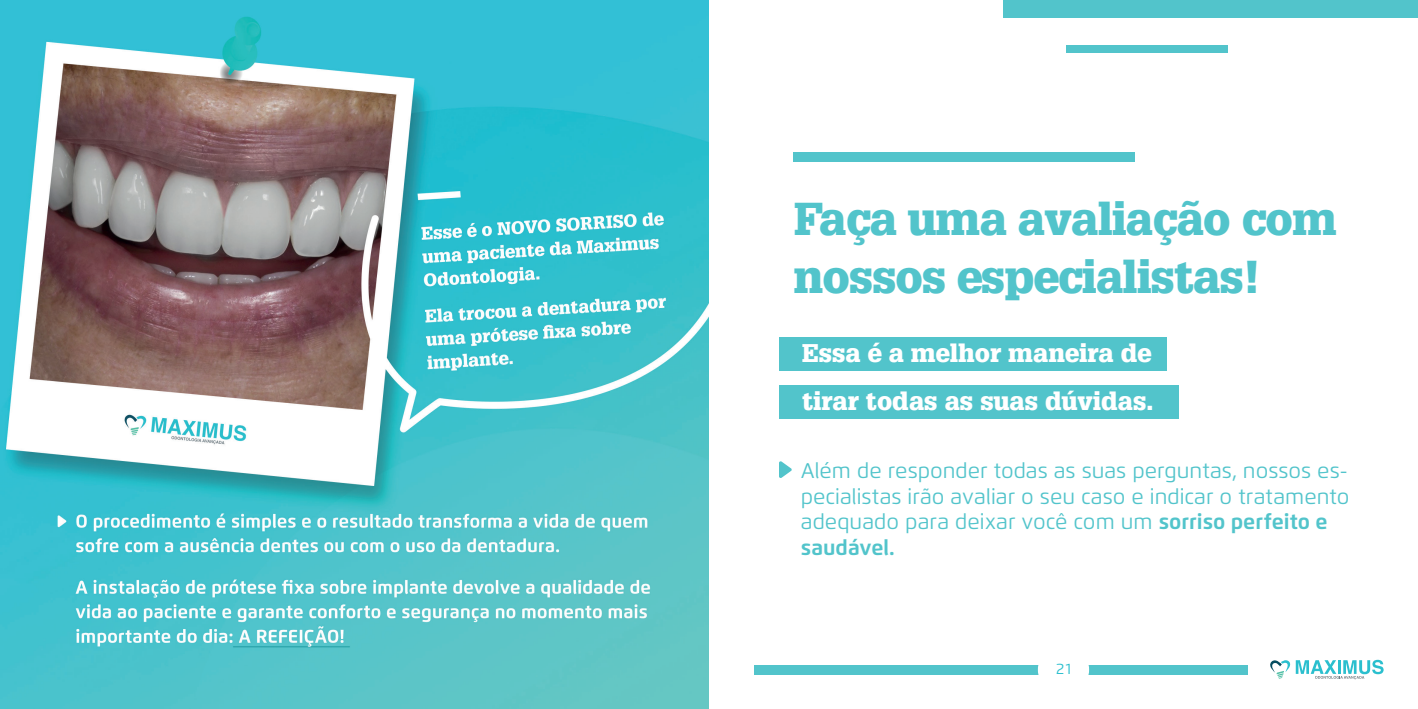
<style>
.page{position:relative;width:1418px;height:709px;background:#fff}
.page>*{position:absolute;margin:0;border:0;box-sizing:border-box;transform-origin:0 0}
.t1{font:900 45px/57.5px "Glypha LT Std";letter-spacing:-.02em;color:#52c4cb}
.t2{font:900 25px/48px "Glypha LT Std";color:#fff}
.t3{font:21.25px/25.5px "Flexo";color:#52c4cb}
.t4{font:15px "Flexo";color:#2bbfce}
.s1{font-weight:700}
</style>
<div class="page">
<svg style="left:1270px;top:659px;width:113px;height:20px"></svg>
<div style="left:754px;top:665px;width:493px;height:9px;background:#52c4cb"></div>
<div style="left:1037px;top:644px;width:52px;height:51px;background:#fff;border-radius:50%"></div>
<div style="left:793px;top:152px;width:341px;height:10px;background:#52c4cb"></div>
<div style="left:779px;top:337px;width:387px;height:34px;background:#52c4cb"></div>
<div style="left:779px;top:385px;width:399px;height:33px;background:#52c4cb"></div>
<svg style="left:779px;top:461px;width:13px;height:17px"></svg>
<div style="left:1003px;top:0;width:414px;height:18px;background:#52c4cb"></div>
<div style="left:1065px;top:45px;width:162px;height:8px;background:#52c4cb"></div>
<img style="left:0;top:0;width:709px;height:709px">
<h1 class="t1" style="left:793px;top:191px;width:545px">Faça uma avaliação com nossos especialistas!</h1>
<p class="t2" style="left:802px;top:329px;width:353px">Essa é a melhor maneira de tirar todas as suas dúvidas.</p>
<p class="t3" style="left:800px;top:458px;width:550px">Além de responder todas as suas perguntas, nossos es&shy;pecialistas irão avaliar o seu caso e indicar o tratamento adequado para deixar você com um <span class="s1">sorriso perfeito e saudável.</span></p>
<p class="t4" style="left:1056px;top:659px;width:16px">21</p>
</div>
